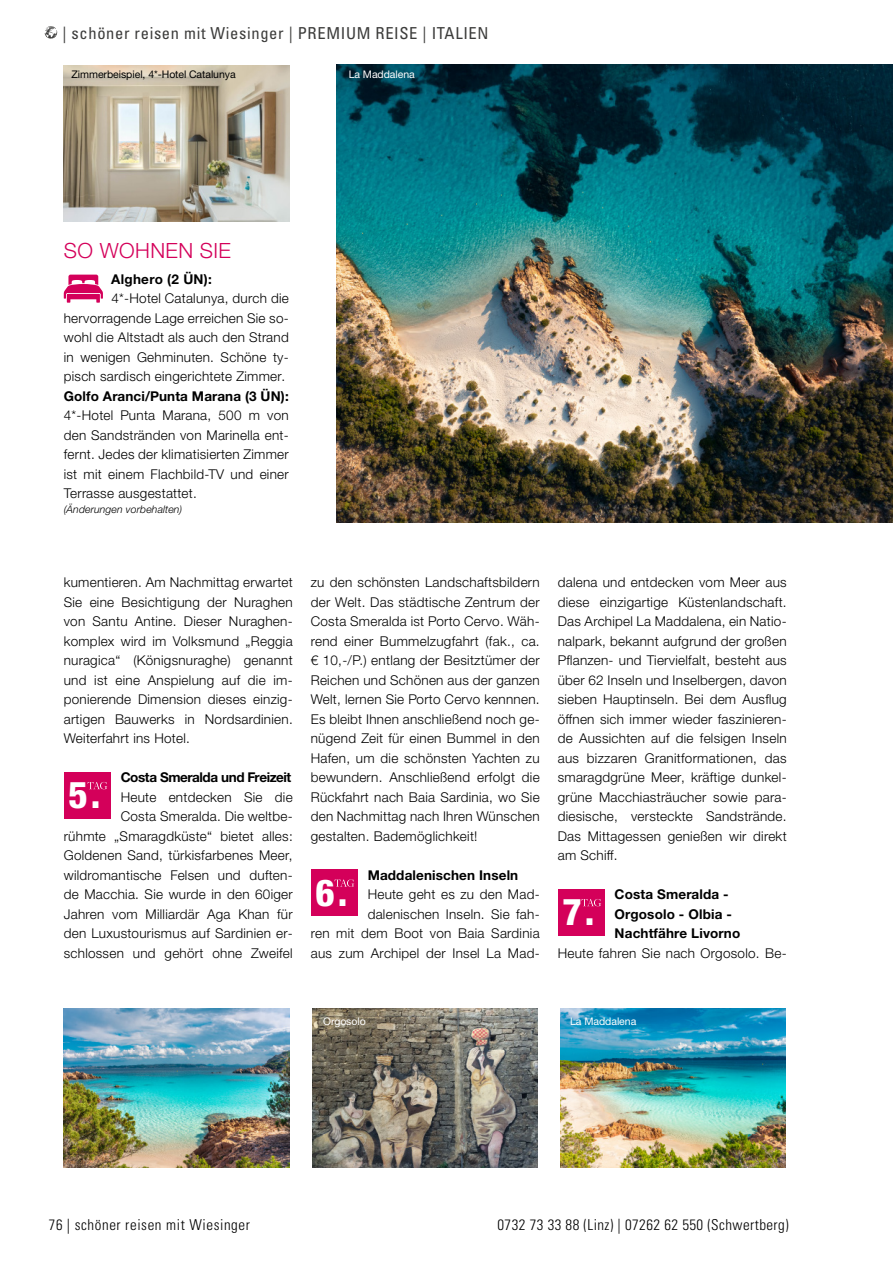
<style>
.page{position:relative;width:893px;height:1263px;background:#fff}
.page>*{position:absolute;margin:0;border:0;box-sizing:border-box;transform-origin:0 0}
.t1{font:800 condensed 37.2px "Helvetica Neue LTW1 G";color:#fff}
.h2_linksbündig_pink{font:300 21px "Helvetica Neue LTW1 G";letter-spacing:.02em;color:#d4005a}
.t2{font:condensed 16.5px "Univers";letter-spacing:.04em;color:#3c3c3b}
.t3{font:300 condensed 15px "Univers";letter-spacing:.03em;color:#000}
.Reisetexte{font:300 13.5px/19.5px "Helvetica Neue LTW1 G";letter-spacing:.02em;color:#000;text-align:justify}
.Reisetitel_Überschriften{font:700 13.5px/19.5px "Helvetica Neue LTW1 G";letter-spacing:.01em;color:#000}
.Reisetitel_Überschriften-2{font:700 13.5px "Helvetica Neue LTW1 G";letter-spacing:-.03em;color:#000}
.Reisetexte-2{font:700 13.5px "Helvetica Neue LTW1 G";letter-spacing:.02em;color:#000}
.Bildtext_schwarz{font:10.5px "Helvetica Neue LTW1 G";letter-spacing:-.005em;color:#000}
.Sidenotes{font:italic 300 10.5px "Helvetica Neue LTW1 G";letter-spacing:.01em;color:#000}
.Bildtext_weiss{font:10.5px "Helvetica Neue LTW1 G";letter-spacing:-.005em;color:#fff}
.Bildtext_schwarz-2{font:10.5px "Helvetica Neue LTW1 G";letter-spacing:-.005em;color:#fff}
</style>
<div class="page">
<img style="left:337px;top:64px;width:556px;height:458px">
<img style="left:64px;top:65px;width:225px;height:156px">
<svg style="left:64px;top:275px;width:39px;height:28px"></svg>
<svg style="left:45px;top:26px;width:13px;height:13px"></svg>
<div style="left:64px;top:772px;width:46px;height:46px;background:#d4005a"></div>
<svg style="left:87px;top:782px;width:20px;height:7px"></svg>
<div style="left:311px;top:869px;width:46px;height:47px;background:#d4005a"></div>
<svg style="left:334px;top:879px;width:20px;height:8px"></svg>
<div style="left:558px;top:889px;width:46px;height:46px;background:#d4005a"></div>
<svg style="left:581px;top:899px;width:20px;height:7px"></svg>
<img style="left:64px;top:1008px;width:225px;height:159px">
<img style="left:561px;top:1008px;width:225px;height:159px">
<img style="left:313px;top:1008px;width:225px;height:159px">
<p class="t2" style="left:62px;top:22px;width:427px">| schöner reisen mit Wiesinger | PREMIUM REISE | ITALIEN</p>
<p class="Bildtext_schwarz" style="left:72px;top:68px;width:166px">Zimmerbeispiel, 4*-Hotel Catalunya</p>
<p class="Bildtext_weiss" style="left:349px;top:68px;width:68px">La Maddalena</p>
<p class="h2_linksbündig_pink" style="left:64px;top:238px;width:169px">SO WOHNEN SIE</p>
<p class="Reisetexte-2" style="left:111px;top:270px;width:102px">Alghero (2 ÜN):</p>
<p class="Reisetexte" style="left:64px;top:288px;width:227px;text-indent:48px">4*-Hotel Catalunya, durch die hervorragende Lage erreichen Sie so&shy;wohl die Altstadt als auch den Strand in wenigen Gehminuten. Schöne ty&shy;pisch sardisch eingerichtete Zimmer.</p>
<p class="Reisetitel_Überschriften" style="left:64px;top:386px;width:227px">Golfo Aranci/Punta Marana (3 ÜN):</p>
<p class="Reisetexte" style="left:64px;top:405px;width:227px">4*-Hotel Punta Marana, 500 m von den Sandstränden von Marinella ent&shy;fernt. Jedes der klimatisierten Zimmer ist mit einem Flachbild-TV und einer Terrasse ausgestattet.</p>
<p class="Sidenotes" style="left:64px;top:503px;width:120px">(Änderungen vorbehalten)</p>
<p class="Reisetexte" style="left:64px;top:573px;width:230px">kumentieren. Am Nachmittag erwartet Sie eine Besichtigung der Nuraghen von Santu Antine. Dieser Nuraghen&shy;komplex wird im Volksmund „Reggia nuragica“ (Königsnuraghe) genannt und ist eine Anspielung auf die im&shy;ponierende Dimension dieses einzig&shy;artigen Bauwerks in Nordsardinien.<br>Weiterfahrt ins Hotel.</p>
<p class="t1" style="left:69px;top:772px;width:33px">5.</p>
<p class="Reisetitel_Überschriften-2" style="left:121px;top:769px;width:172px">Costa Smeralda und Freizeit</p>
<p class="Reisetexte" style="left:64px;top:787px;width:230px;text-align:right">Heute entdecken Sie die<br>Costa Smeralda. Die weltbe-<br>rühmte „Smaragdküste“ bietet alles:<br>Goldenen Sand, türkisfarbenes Meer, wildromantische Felsen und duften&shy;de Macchia. Sie wurde in den 60iger Jahren vom Milliardär Aga Khan für den Luxustourismus auf Sardinien er&shy;schlossen und gehört ohne Zweifel</p>
<p class="Reisetexte" style="left:311px;top:573px;width:230px">zu den schönsten Landschaftsbildern der Welt. Das städtische Zentrum der Costa Smeralda ist Porto Cervo. Wäh&shy;rend einer Bummelzugfahrt (fak., ca. € 10,-/P.) entlang der Besitztümer der Reichen und Schönen aus der ganzen Welt, lernen Sie Porto Cervo kennnen.<br>Es bleibt Ihnen anschließend noch ge&shy;nügend Zeit für einen Bummel in den Hafen, um die schönsten Yachten zu bewundern. Anschließend erfolgt die Rückfahrt nach Baia Sardinia, wo Sie den Nachmittag nach Ihren Wünschen gestalten. Bademöglichkeit!</p>
<p class="t1" style="left:315px;top:869px;width:33px">6.</p>
<p class="Reisetitel_Überschriften" style="left:368px;top:865px;width:152px">Maddalenischen Inseln</p>
<p class="Reisetexte" style="left:311px;top:885px;width:230px;text-align:right">Heute geht es zu den Mad&shy;dalenischen Inseln. Sie fah-<br>ren mit dem Boot von Baia Sardinia aus zum Archipel der Insel La Mad-</p>
<p class="Reisetexte" style="left:558px;top:573px;width:230px">dalena und entdecken vom Meer aus diese einzigartige Küstenlandschaft.<br>Das Archipel La Maddalena, ein Natio&shy;nalpark, bekannt aufgrund der großen Pflanzen- und Tiervielfalt, besteht aus über 62 Inseln und Inselbergen, davon sieben Hauptinseln. Bei dem Ausflug öffnen sich immer wieder faszinieren&shy;de Aussichten auf die felsigen Inseln aus bizzaren Granitformationen, das smaragdgrüne Meer, kräftige dunkel&shy;grüne Macchiasträucher sowie para&shy;diesische, versteckte Sandstrände.<br>Das Mittagessen genießen wir direkt am Schiff.</p>
<p class="t1" style="left:562px;top:889px;width:33px">7.</p>
<p class="Reisetitel_Überschriften" style="left:615px;top:885px;width:127px">Costa Smeralda -<br>Orgosolo - Olbia -<br>Nachtfähre Livorno</p>
<p class="Reisetexte" style="left:558px;top:943px;width:230px">Heute fahren Sie nach Orgosolo. Be-</p>
<p class="Bildtext_schwarz-2" style="left:323px;top:1014px;width:44px">Orgosolo</p>
<p class="Bildtext_weiss" style="left:570px;top:1014px;width:68px">La Maddalena</p>
<p class="t3" style="left:49px;top:1216px;width:203px">76 | schöner reisen mit Wiesinger</p>
<p class="t3" style="left:497px;top:1216px;width:293px">0732 73 33 88 (Linz) | 07262 62 550 (Schwertberg)</p>
</div>
